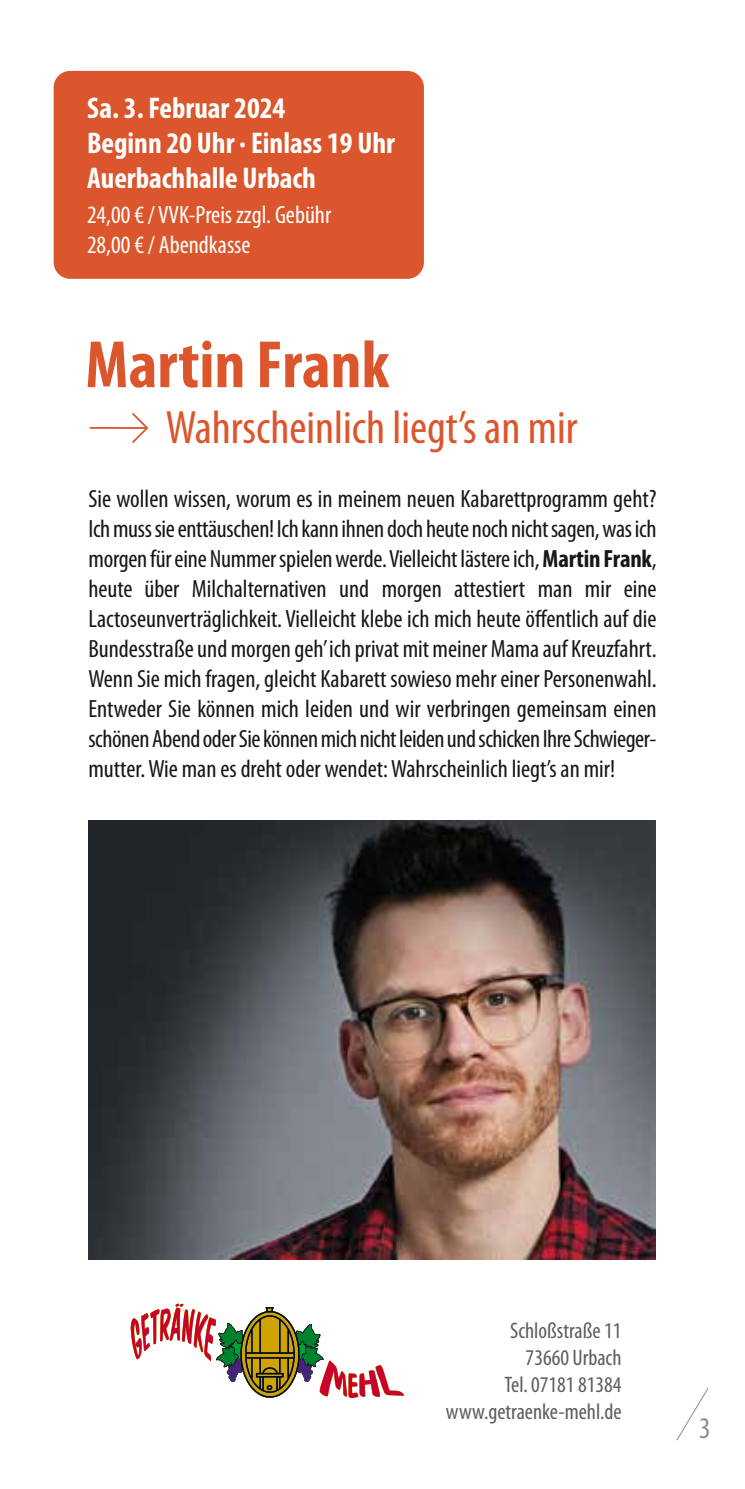
<style>
.page{position:relative;width:745px;height:1489px;background:#fff}
.page>*{position:absolute;margin:0;border:0;box-sizing:border-box;transform-origin:0 0}
.t1{font:700 condensed 67.5px "Myriad Pro";color:#db562c}
.t2{font:condensed 47px "Myriad Pro";color:#db562c}
.t3{font:700 condensed 30px/35px "Myriad Pro";color:#fff}
.t4{font:condensed 30px "Myriad Pro";color:#8d8d8d}
.t5{font:condensed 25px/30px "Myriad Pro";color:#181716;text-align:justify}
.t6{font:condensed 25px/30px "Myriad Pro";color:#fff}
.t7{font:condensed 22.5px/27px "Myriad Pro";color:#5d5d5d;text-align:right}
.s1{font-weight:700}
</style>
<div class="page">
<svg style="left:676px;top:1387px;width:32px;height:53px"></svg>
<img style="left:88px;top:820px;width:567px;height:439px">
<div style="left:54px;top:71px;width:369px;height:208px;background:#db562c;border-radius:17px"></div>
<svg style="left:130px;top:1303px;width:274px;height:94px"></svg>
<svg style="left:89px;top:413px;width:59px;height:30px"></svg>
<p class="t3" style="left:87px;top:91px;width:309px">Sa. 3. Februar 2024<br>Beginn 20 Uhr · Einlass 19 Uhr<br>Auerbachhalle Urbach</p>
<p class="t6" style="left:87px;top:200px;width:246px">24,00 € / VVK-Preis zzgl. Gebühr<br>28,00 € / Abendkasse</p>
<h1 class="t1" style="left:85px;top:327px;width:305px">Martin Frank</h1>
<h2 class="t2" style="left:166px;top:402px;width:412px">Wahrscheinlich liegt’s an mir</h2>
<p class="t5" style="left:88px;top:484px;width:569px">Sie wollen wissen, worum es in meinem neuen Kabarettprogramm geht?<br>Ich muss sie enttäuschen! Ich kann ihnen doch heute noch nicht sagen, was ich morgen für eine Nummer spielen werde. Vielleicht lästere ich, <span class="s1">Martin Frank</span>, heute über Milchalternativen und morgen attestiert man mir eine Lactoseunverträglichkeit. Vielleicht klebe ich mich heute öffentlich auf die Bundesstraße und morgen geh’ ich privat mit meiner Mama auf Kreuzfahrt.<br>Wenn Sie mich fragen, gleicht Kabarett sowieso mehr einer Personenwahl.<br>Entweder Sie können mich leiden und wir verbringen gemeinsam einen schönen Abend oder Sie können mich nicht leiden und schicken Ihre Schwieger&shy;mutter. Wie man es dreht oder wendet: Wahrscheinlich liegt’s an mir!</p>
<p class="t7" style="left:445px;top:1317px;width:177px">Schloßstraße 11<br>73660 Urbach<br>Tel. 07181 81384 www.getraenke-mehl.de</p>
<p class="t4" style="left:698px;top:1411px;width:13px">3</p>
</div>
